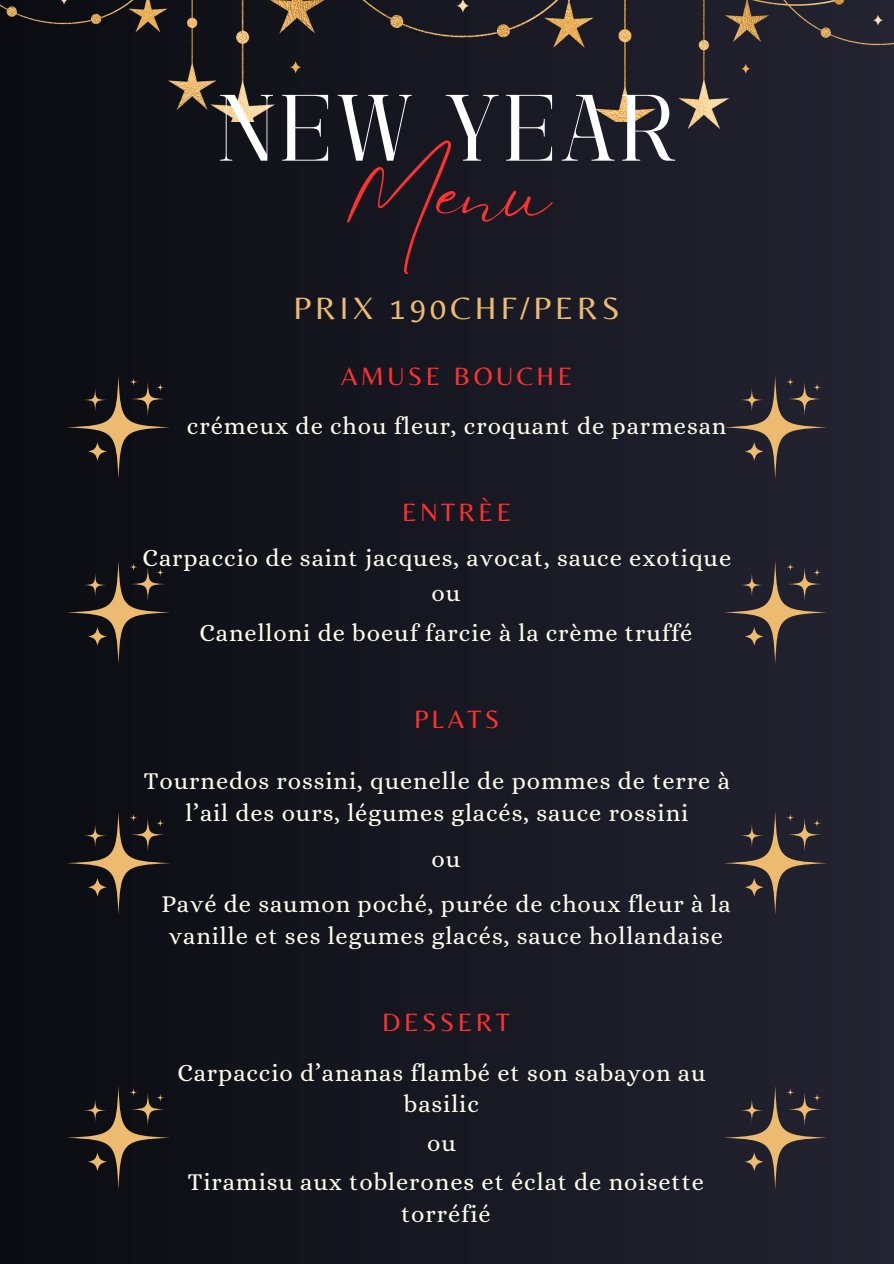
<style>
.page{position:relative;width:894px;height:1264px;background:#fff}
.page>*{position:absolute;margin:0;border:0;box-sizing:border-box;transform-origin:0 0}
.t1{font:semi-condensed 93.9px "Manison";letter-spacing:.05em;color:#fff}
.t2{font:80.55px "Eyesome Script";color:#ff3131}
.t3{font:32.1px "Belleza";letter-spacing:.13em;color:#edbb70}
.t4{font:26.1px "Belleza";letter-spacing:.13em;color:#ff3131}
.t5{font:24.3px/31.5px "Alice";letter-spacing:.035em;color:#fffeec;text-align:center}
</style>
<div class="page">
<div style="left:0;top:0;width:893px;height:1263px;background:linear-gradient(to right,#0a0c11,#242432)"></div>
<img style="left:0;top:0;width:196px;height:109px">
<img style="left:196px;top:0;width:471px;height:122px">
<img style="left:667px;top:0;width:226px;height:130px">
<svg style="left:67px;top:375px;width:103px;height:104px;background:#312a23"></svg>
<svg style="left:83px;top:388px;width:24px;height:23px"></svg>
<svg style="left:131px;top:382px;width:34px;height:34px"></svg>
<svg style="left:156px;top:383px;width:9px;height:9px"></svg>
<svg style="left:129px;top:377px;width:9px;height:9px"></svg>
<svg style="left:67px;top:560px;width:103px;height:104px;background:#312a23"></svg>
<svg style="left:83px;top:573px;width:24px;height:23px"></svg>
<svg style="left:131px;top:567px;width:34px;height:34px"></svg>
<svg style="left:156px;top:568px;width:9px;height:9px"></svg>
<svg style="left:129px;top:562px;width:9px;height:9px"></svg>
<svg style="left:67px;top:811px;width:103px;height:103px;background:#312b24"></svg>
<svg style="left:83px;top:824px;width:24px;height:23px"></svg>
<svg style="left:131px;top:817px;width:34px;height:34px"></svg>
<svg style="left:156px;top:818px;width:9px;height:9px"></svg>
<svg style="left:129px;top:813px;width:9px;height:9px"></svg>
<svg style="left:67px;top:1085px;width:103px;height:104px;background:#312a23"></svg>
<svg style="left:83px;top:1098px;width:24px;height:23px"></svg>
<svg style="left:131px;top:1092px;width:34px;height:34px"></svg>
<svg style="left:156px;top:1093px;width:9px;height:9px"></svg>
<svg style="left:129px;top:1087px;width:9px;height:9px"></svg>
<svg style="left:723px;top:1085px;width:103px;height:104px;background:#413938"></svg>
<svg style="left:740px;top:1098px;width:23px;height:23px"></svg>
<svg style="left:787px;top:1092px;width:34px;height:34px"></svg>
<svg style="left:812px;top:1093px;width:9px;height:9px"></svg>
<svg style="left:785px;top:1087px;width:9px;height:9px"></svg>
<svg style="left:723px;top:811px;width:103px;height:103px;background:#413938"></svg>
<svg style="left:740px;top:824px;width:23px;height:23px"></svg>
<svg style="left:787px;top:817px;width:34px;height:34px"></svg>
<svg style="left:812px;top:818px;width:9px;height:9px"></svg>
<svg style="left:785px;top:813px;width:9px;height:9px"></svg>
<svg style="left:723px;top:560px;width:103px;height:104px;background:#413938"></svg>
<svg style="left:740px;top:573px;width:23px;height:23px"></svg>
<svg style="left:787px;top:567px;width:34px;height:34px"></svg>
<svg style="left:812px;top:568px;width:9px;height:9px"></svg>
<svg style="left:785px;top:562px;width:9px;height:9px"></svg>
<svg style="left:723px;top:375px;width:103px;height:104px;background:#413938"></svg>
<svg style="left:740px;top:388px;width:23px;height:23px"></svg>
<svg style="left:787px;top:382px;width:34px;height:34px"></svg>
<svg style="left:812px;top:383px;width:9px;height:9px"></svg>
<svg style="left:785px;top:377px;width:9px;height:9px"></svg>
<p class="t1" style="left:218px;top:73px;width:459px">NEW YEAR</p>
<p class="t2" style="left:343px;top:142px;width:208px">Menu</p>
<h4 class="t3" style="left:293px;top:289px;width:327px">PRIX 190CHF/PERS</h4>
<p class="t4" style="left:341px;top:360px;width:233px">AMUSE BOUCHE</p>
<h1 class="t5" style="left:187px;top:410px;width:541px">crémeux de chou fleur, croquant de parmesan</h1>
<h2 class="t4" style="left:402px;top:496px;width:111px">ENTRÈE</h2>
<h3 class="t5" style="left:143px;top:542px;width:590px">Carpaccio de saint jacques, avocat, sauce exotique</h3>
<h4 class="t5" style="left:431px;top:576px;width:30px">ou</h4>
<p class="t5" style="left:199px;top:616px;width:494px">Canelloni de boeuf farcie à la crème truffé</p>
<p class="t4" style="left:414px;top:703px;width:87px">PLATS</p>
<p class="t5" style="left:144px;top:765px;width:587px">Tournedos rossini, quenelle de pommes de terre à l’ail des ours, légumes glacés, sauce rossini</p>
<h4 class="t5" style="left:431px;top:842px;width:30px">ou</h4>
<p class="t5" style="left:161px;top:888px;width:570px">Pavé de saumon poché, purée de choux fleur à la vanille et ses legumes glacés, sauce hollandaise</p>
<p class="t4" style="left:382px;top:1006px;width:129px">DESSERT</p>
<p class="t5" style="left:177px;top:1056px;width:529px">Carpaccio d’ananas flambé et son sabayon au basilic</p>
<p class="t5" style="left:427px;top:1127px;width:30px">ou</p>
<p class="t5" style="left:188px;top:1166px;width:517px">Tiramisu aux toblerones et éclat de noisette torréfié</p>
</div>
